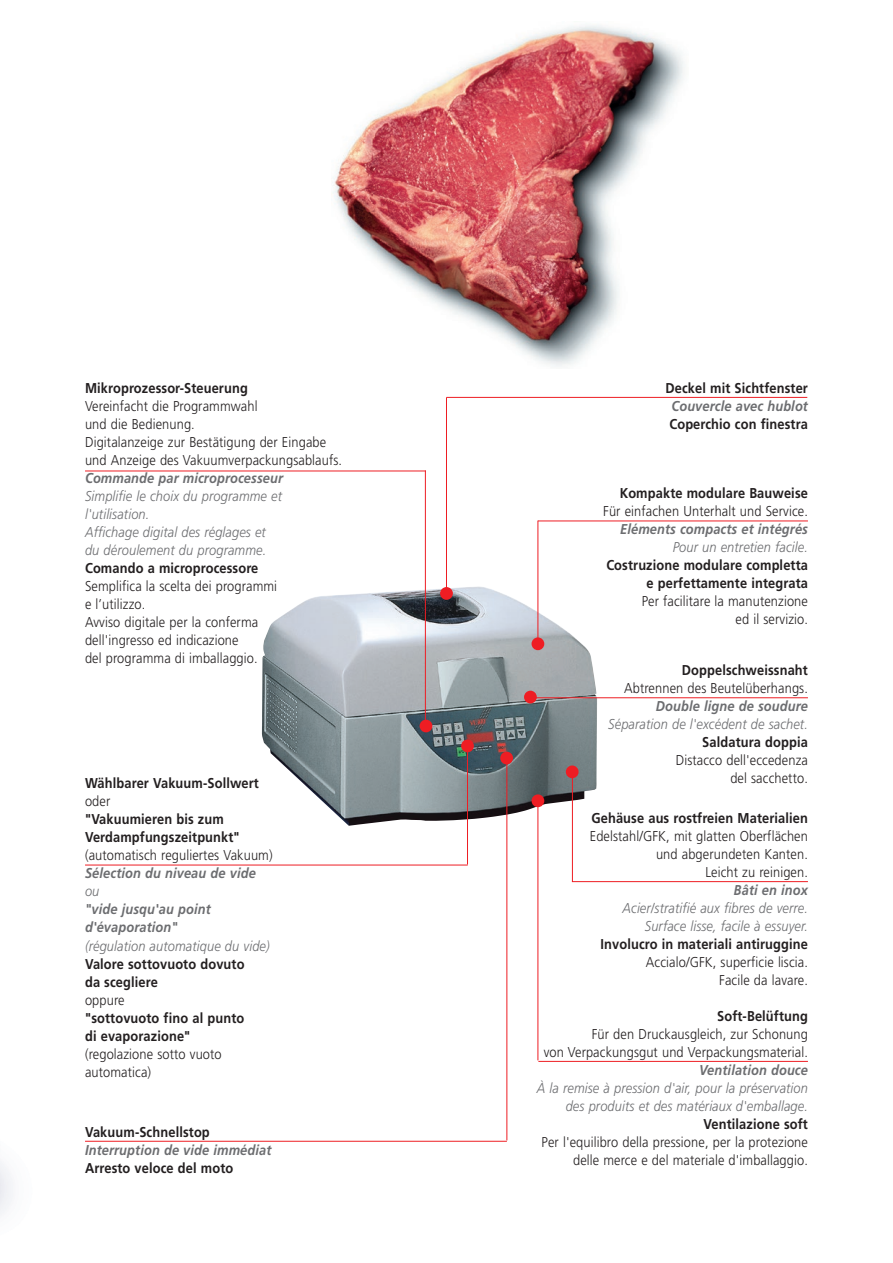
<style>
.page{position:relative;width:893px;height:1263px;background:#fff}
.page>*{position:absolute;margin:0;border:0;box-sizing:border-box;transform-origin:0 0}
.t1{font:300 14.25px/18px "Frutiger LT Std";letter-spacing:.01em;color:#231f20;text-align:right;scale:.9 1}
.t2{font:700 14.25px/18px "Frutiger LT Std";letter-spacing:.01em;color:#231f20;scale:.9 1}
.t3{font:italic 300 14.25px/18px "Frutiger LT Std";letter-spacing:.01em;color:#6c6d70;text-align:right;scale:.9 1}
.t4{font:italic 700 14.25px/18px "Frutiger LT Std";letter-spacing:.01em;color:#6c6d70;scale:.9 1}
</style>
<div class="page">
<img style="left:333px;top:25px;width:351px;height:342px">
<img style="left:262px;top:586px;width:335px;height:240px">
<hr style="left:85px;top:471px;width:341px;height:1px;background:#ee1d23">
<hr style="left:425px;top:470px;width:1px;height:255px;background:#ee1d23">
<div style="left:420px;top:720px;width:12px;height:12px;background:#ee1d23;border-radius:50%"></div>
<hr style="left:446px;top:397px;width:361px;height:1px;background:#ee1d23">
<hr style="left:446px;top:397px;width:1px;height:193px;background:#ee1d23">
<div style="left:440px;top:587px;width:13px;height:13px;background:#ee1d23;border-radius:50%"></div>
<hr style="left:538px;top:521px;width:270px;height:1px;background:#ee1d23">
<hr style="left:572px;top:881px;width:236px;height:1px;background:#ee1d23">
<hr style="left:529px;top:697px;width:279px;height:1px;background:#ee1d23">
<hr style="left:537px;top:521px;width:1px;height:123px;background:#ee1d23">
<hr style="left:572px;top:772px;width:1px;height:110px;background:#ee1d23">
<div style="left:531px;top:637px;width:13px;height:13px;background:#ee1d23;border-radius:50%"></div>
<div style="left:524px;top:691px;width:13px;height:12px;background:#ee1d23;border-radius:50%"></div>
<div style="left:566px;top:765px;width:13px;height:13px;background:#ee1d23;border-radius:50%"></div>
<hr style="left:85px;top:865px;width:383px;height:1px;background:#ee1d23">
<hr style="left:467px;top:748px;width:1px;height:116px;background:#ee1d23">
<div style="left:461px;top:739px;width:13px;height:13px;background:#ee1d23;border-radius:50%"></div>
<hr style="left:85px;top:1141px;width:422px;height:1px;background:#ee1d23">
<hr style="left:506px;top:760px;width:1px;height:380px;background:#ee1d23">
<hr style="left:538px;top:1061px;width:270px;height:1px;background:#ee1d23">
<hr style="left:537px;top:798px;width:1px;height:262px;background:#ee1d23">
<div style="left:500px;top:752px;width:13px;height:12px;background:#ee1d23;border-radius:50%"></div>
<div style="left:531px;top:794px;width:13px;height:13px;background:#ee1d23;border-radius:50%"></div>
<p class="t2" style="left:85px;top:379px;width:182px">Mikroprozessor-Steuerung</p>
<p class="t1" style="left:85px;top:398px;width:287px;text-align:left">Vereinfacht die Programmwahl<br>und die Bedienung.<br>Digitalanzeige zur Bestätigung der Eingabe und Anzeige des Vakuumverpackungsablaufs.</p>
<p class="t4" style="left:85px;top:469px;width:221px">Commande par microprocesseur</p>
<p class="t3" style="left:85px;top:488px;width:220px;text-align:left">Simplifie le choix du programme et l'utilisation.<br>Affichage digital des réglages et du déroulement du programme.</p>
<p class="t2" style="left:85px;top:559px;width:194px">Comando a microprocessore</p>
<p class="t1" style="left:85px;top:578px;width:215px;text-align:left">Semplifica la scelta dei programmi e l’utilizzo.<br>Avviso digitale per la conferma dell'ingresso ed indicazione<br>del programma di imballaggio.</p>
<p class="t2" style="left:85px;top:774px;width:195px">Wählbarer Vakuum-Sollwert</p>
<p class="t1" style="left:85px;top:792px;width:30px">oder</p>
<p class="t2" style="left:85px;top:810px;width:173px">"Vakuumieren bis zum<br>Verdampfungszeitpunkt"</p>
<p class="t1" style="left:85px;top:846px;width:210px">(automatisch reguliertes Vakuum)</p>
<p class="t4" style="left:85px;top:864px;width:191px">Sélection du niveau de vide</p>
<p class="t3" style="left:85px;top:882px;width:17px">ou</p>
<p class="t4" style="left:85px;top:900px;width:141px">"vide jusqu'au point d'évaporation"</p>
<p class="t3" style="left:85px;top:937px;width:207px">(régulation automatique du vide)</p>
<p class="t2" style="left:85px;top:955px;width:179px">Valore sottovuoto dovuto da scegliere</p>
<p class="t1" style="left:85px;top:991px;width:46px">oppure</p>
<p class="t2" style="left:85px;top:1009px;width:178px">"sottovuoto fino al punto di evaporazione"</p>
<p class="t1" style="left:85px;top:1045px;width:153px;text-align:left">(regolazione sotto vuoto automatica)</p>
<p class="t2" style="left:85px;top:1123px;width:140px">Vakuum-Schnellstop</p>
<p class="t4" style="left:85px;top:1141px;width:209px">Interruption de vide immédiat</p>
<p class="t2" style="left:85px;top:1159px;width:166px">Arresto veloce del moto</p>
<p class="t2" style="left:665px;top:379px;width:160px">Deckel mit Sichtfenster</p>
<p class="t4" style="left:671px;top:397px;width:153px">Couvercle avec hublot</p>
<p class="t2" style="left:669px;top:415px;width:155px">Coperchio con finestra</p>
<p class="t2" style="left:620px;top:484px;width:211px">Kompakte modulare Bauweise</p>
<p class="t1" style="left:603px;top:502px;width:229px">Für einfachen Unterhalt und Service.</p>
<p class="t4" style="left:620px;top:520px;width:210px">Eléments compacts et intégrés</p>
<p class="t3" style="left:673px;top:538px;width:152px">Pour un entretien facile.</p>
<p class="t2" style="left:606px;top:556px;width:225px;text-align:right">Costruzione modulare completta e perfettamente integrata</p>
<p class="t1" style="left:642px;top:592px;width:186px">Per facilitare la manutenzione ed il servizio.</p>
<p class="t2" style="left:682px;top:661px;width:142px">Doppelschweissnaht</p>
<p class="t1" style="left:624px;top:679px;width:206px">Abtrennen des Beutelüberhangs.</p>
<p class="t4" style="left:656px;top:697px;width:171px">Double ligne de soudure</p>
<p class="t3" style="left:608px;top:715px;width:223px">Séparation de l'excédent de sachet.</p>
<p class="t2" style="left:702px;top:733px;width:119px">Saldatura doppia</p>
<p class="t1" style="left:676px;top:751px;width:148px">Distacco dell'eccedenza del sacchetto.</p>
<p class="t2" style="left:591px;top:809px;width:242px">Gehäuse aus rostfreien Materialien</p>
<p class="t1" style="left:590px;top:827px;width:244px">Edelstahl/GFK, mit glatten Oberflächen und abgerundeten Kanten.<br>Leicht zu reinigen.</p>
<p class="t4" style="left:734px;top:881px;width:84px">Bâti en inox</p>
<p class="t3" style="left:622px;top:899px;width:208px">Acier/stratifié aux fibres de verre.<br>Surface lisse, facile à essuyer.</p>
<p class="t2" style="left:600px;top:935px;width:232px">Involucro in materiali antiruggine</p>
<p class="t1" style="left:646px;top:953px;width:182px">Accialo/GFK, superficie liscia.<br>Facile da lavare.</p>
<p class="t2" style="left:717px;top:1007px;width:102px">Soft-Belüftung</p>
<p class="t1" style="left:544px;top:1025px;width:295px">Für den Druckausgleich, zur Schonung<br>von Verpackungsgut und Verpackungsmaterial.</p>
<p class="t4" style="left:699px;top:1061px;width:122px">Ventilation douce</p>
<p class="t3" style="left:537px;top:1079px;width:303px">À la remise à pression d'air, pour la préservation des produits et des matériaux d'emballage.</p>
<p class="t2" style="left:704px;top:1115px;width:117px">Ventilazione soft</p>
<p class="t1" style="left:541px;top:1133px;width:298px">Per l'equilibro della pressione, per la protezione delle merce e del materiale d'imballaggio.</p>
</div>
